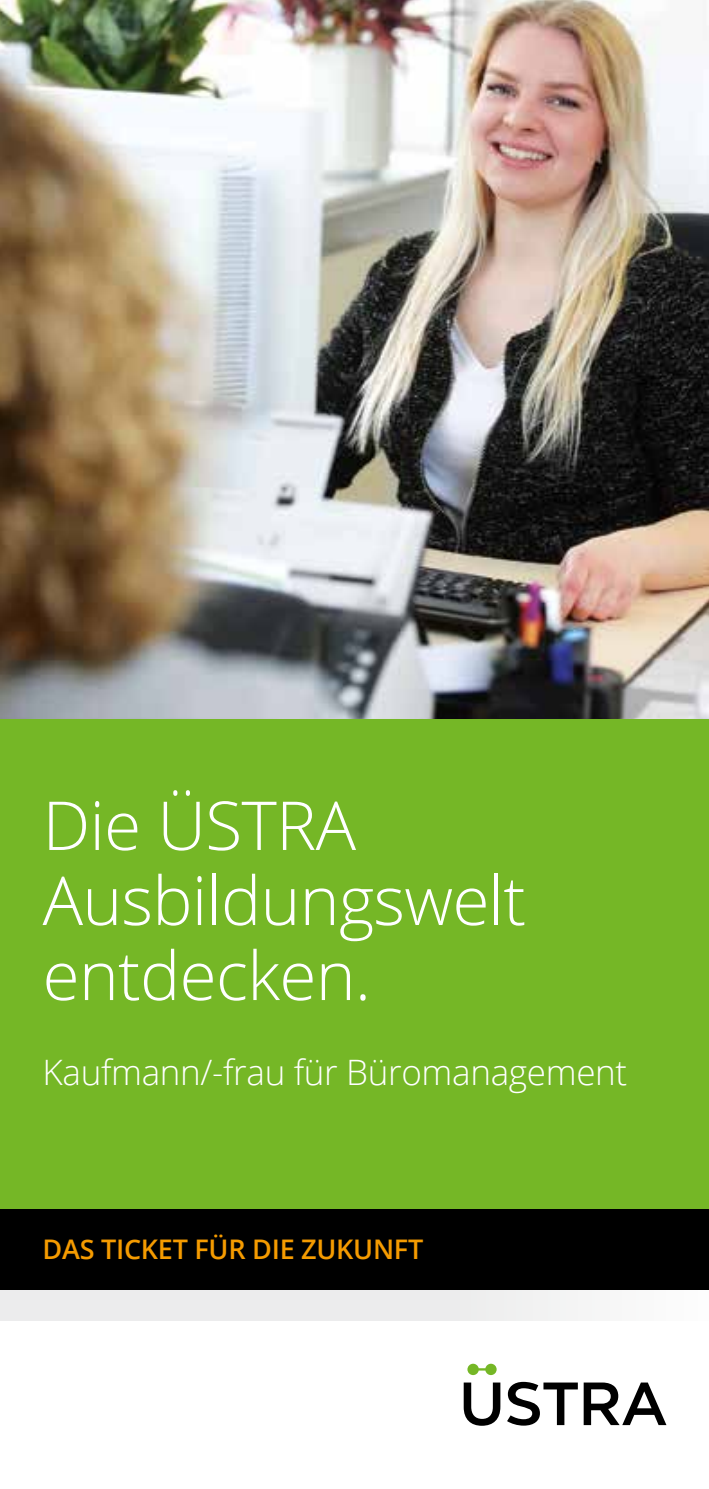
<style>
.page{position:relative;width:709px;height:1489px;background:#fff}
.page>*{position:absolute;margin:0;border:0;box-sizing:border-box;transform-origin:0 0}
.t1{font:300 67.5px/75px "Open Sans";letter-spacing:-.01em;color:#fff}
.t2{font:300 35px "Open Sans";letter-spacing:-.01em;color:#fff}
.t3{font:600 27px "Open Sans";letter-spacing:-.01em;color:#f59b00}
</style>
<div class="page">
<div style="left:0;top:1289px;width:709px;height:31px;background:linear-gradient(to right,#e8e8e9,#f6f6f6)"></div>
<div style="left:0;top:1207px;width:709px;height:82px;background:#000"></div>
<img style="left:0;top:0;width:709px;height:719px">
<svg style="left:463px;top:1381px;width:203px;height:44px"></svg>
<svg style="left:467px;top:1363px;width:29px;height:11px"></svg>
<div style="left:0;top:719px;width:709px;height:489px;background:#75b726"></div>
<p class="t1" style="left:43px;top:786px;width:485px">Die ÜSTRA<br>Ausbildungswelt entdecken.</p>
<p class="t2" style="left:43px;top:1047px;width:586px">Kaufmann/-frau für Büromanagement</p>
<p class="t3" style="left:43px;top:1230px;width:382px">DAS TICKET FÜR DIE ZUKUNFT</p>
</div>
